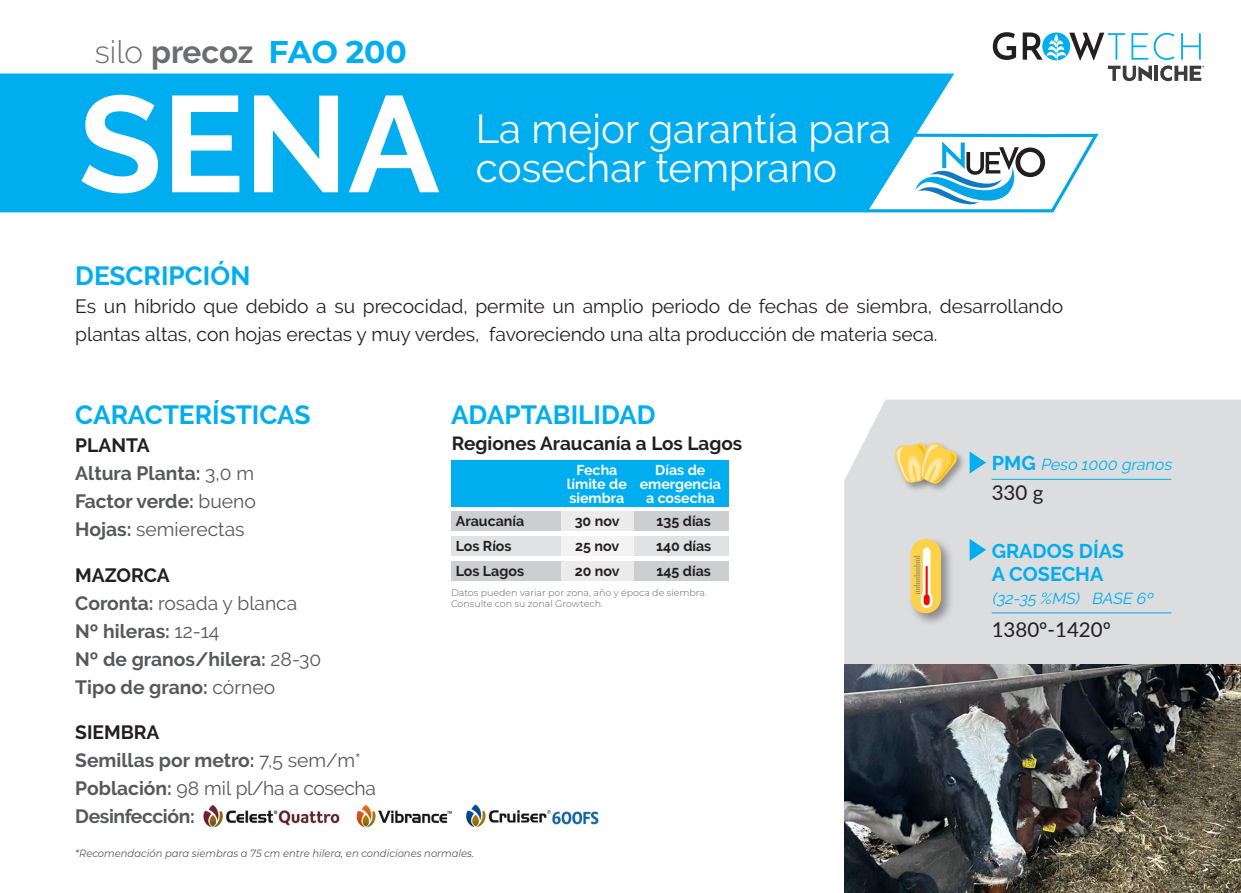
<style>
.page{position:relative;width:1241px;height:893px;background:#fff}
.page>*{position:absolute;margin:0;border:0;box-sizing:border-box;transform-origin:0 0}
.t1{font:700 136.33px "Raleway";color:#fff}
.t2{font:40.25px/38.5px "Raleway";color:#fff}
.t3{font:700 31.5px "Raleway";letter-spacing:-.005em;color:#6c6d70}
.t4{font:700 26.25px "Raleway";color:#00aeef}
.t5{font:20.47px "Lato";color:#231f20}
.t6{font:700 19.95px/23.8px "Raleway";color:#00aeef}
.t7{font:700 19.25px/28px "Raleway";color:#57585a}
.t8{font:19.25px/28px "Raleway";color:#231f20}
.t9{font:700 18.9px "Raleway";color:#231f20}
.t10{font:italic 15.92px "Raleway";color:#00aeef}
.t11{font:700 14.17px/25.2px "Raleway";color:#231f20;text-align:justify}
.t12{font:700 14.17px/14.2px "Raleway";color:#fff;text-align:center}
.t13{font:italic 10.5px "Montserrat";color:#57585a;scale:.95 1}
.t14{font:300 9.45px/10.5px "Montserrat";color:#616164}
.s1{font-weight:300}
.s2{font-family:"Montserrat";color:#00aeef}
.s3{color:#231f20}
.s4{font-weight:400}
.s5{font-weight:700;font-style:normal;font-size:19.95px}
</style>
<div class="page">
<svg style="left:840px;top:133px;width:259px;height:80px"></svg>
<div style="left:844px;top:400px;width:396px;height:265px;background:#dcdddf"></div>
<div style="left:0;top:73px;width:954px;height:139px;background:#00aeef"></div>
<svg style="left:992px;top:32px;width:212px;height:49px"></svg>
<svg style="left:969px;top:539px;width:16px;height:22px"></svg>
<svg style="left:969px;top:452px;width:16px;height:22px"></svg>
<hr style="left:991px;top:479px;width:180px;height:1px;background:#00aeef">
<hr style="left:991px;top:613px;width:180px;height:1px;background:#00aeef">
<div style="left:892px;top:441px;width:44px;height:51px;background:#231f20;opacity:.41"></div>
<div style="left:918px;top:441px;width:48px;height:52px;background:#231f20;opacity:.41"></div>
<svg style="left:891px;top:441px;width:69px;height:45px;background:#e8d18d"></svg>
<div style="left:907px;top:536px;width:47px;height:91px;background:#231f20;opacity:.44"></div>
<div style="left:910px;top:539px;width:30px;height:74px;background:#fdd24b;border-radius:15px"></div>
<svg style="left:913px;top:547px;width:19px;height:61px"></svg>
<div style="left:923px;top:594px;width:6px;height:11px;background:#f00a00;border-radius:3px"></div>
<hr style="left:925px;top:566px;width:2px;height:32px;background:#f00a00">
<img style="left:356px;top:805px;width:96px;height:22px">
<img style="left:466px;top:804px;width:133px;height:23px">
<div style="left:563px;top:825px;width:28px;height:5px;background:#fff"></div>
<img style="left:203px;top:805px;width:137px;height:23px">
<div style="left:451px;top:460px;width:278px;height:47px;background:#00aeef"></div>
<div style="left:451px;top:511px;width:278px;height:20px;background:#cdced0"></div>
<div style="left:451px;top:561px;width:278px;height:20px;background:#cdced0"></div>
<div style="left:451px;top:536px;width:278px;height:20px;background:#e1e2e4"></div>
<svg style="left:561px;top:511px;width:72px;height:70px;background:#f0f0f1"></svg>
<img style="left:844px;top:665px;width:396px;height:228px">
<h3 class="t3" style="left:95px;top:34px;width:314px"><span class="s1">silo</span> precoz <span class="s2">FAO 200</span></h3>
<h1 class="t1" style="left:78px;top:66px;width:363px">SENA</h1>
<h2 class="t2" style="left:476px;top:110px;width:416px">La mejor garantía para cosechar temprano</h2>
<h3 class="t4" style="left:75px;top:261px;width:176px">DESCRIPCIÓN</h3>
<p class="t8" style="left:75px;top:292px;width:989px">Es un híbrido que debido a su precocidad, permite un amplio periodo de fechas de siembra, desarrollando plantas altas, con hojas erectas y muy verdes, favoreciendo una alta producción de materia seca.</p>
<h3 class="t4" style="left:75px;top:400px;width:237px">CARACTERÍSTICAS</h3>
<p class="t7" style="left:75px;top:432px;width:182px"><span class="s3">PLANTA<br></span>Altura Planta: <span class="s4">3,0 m<br></span>Factor verde: <span class="s4">bueno<br></span>Hojas: <span class="s4">semierectas</span></p>
<p class="t7" style="left:75px;top:561px;width:247px"><span class="s3">MAZORCA<br></span>Coronta: <span class="s4">rosada y blanca<br></span>Nº hileras: <span class="s4">12-14<br></span>Nº de granos/hilera: <span class="s4">28-30<br></span>Tipo de grano: <span class="s4">córneo</span></p>
<p class="t7" style="left:75px;top:719px;width:302px"><span class="s3">SIEMBRA<br></span>Semillas por metro: <span class="s4">7,5 sem/m*<br></span>Población: <span class="s4">98 mil pl/ha a cosecha<br></span>Desinfección:</p>
<h3 class="t4" style="left:451px;top:400px;width:206px">ADAPTABILIDAD</h3>
<p class="t9" style="left:452px;top:433px;width:292px">Regiones Araucanía a Los Lagos</p>
<p class="t12" style="left:567px;top:463px;width:61px">Fecha límite de siembra</p>
<p class="t12" style="left:639px;top:463px;width:83px">Días de emergencia a cosecha</p>
<p class="t11" style="left:456px;top:508px;width:70px;text-align:left">Araucanía<br>Los Ríos<br>Los Lagos</p>
<p class="t11" style="left:574px;top:508px;width:46px">30 nov 25 nov 20 nov</p>
<p class="t11" style="left:656px;top:508px;width:57px">135 días 140 días 145 días</p>
<p class="t14" style="left:451px;top:587px;width:257px">Datos pueden variar por zona, año y época de siembra.<br>Consulte con su zonal Growtech.</p>
<p class="t13" style="left:75px;top:846px;width:421px">*Recomendación para siembras a 75 cm entre hilera, en condiciones normales.</p>
<p class="t10" style="left:991px;top:455px;width:185px"><span class="s5">P M G</span> Peso 1000 granos</p>
<p class="t5" style="left:991px;top:478px;width:53px">330 g</p>
<p class="t6" style="left:991px;top:539px;width:134px">GRADOS DÍAS<br>A COSECHA</p>
<p class="t10" style="left:991px;top:589px;width:166px">(32-35 %MS) BASE 6º</p>
<p class="t5" style="left:991px;top:615px;width:121px">1380º-1420º</p>
</div>
